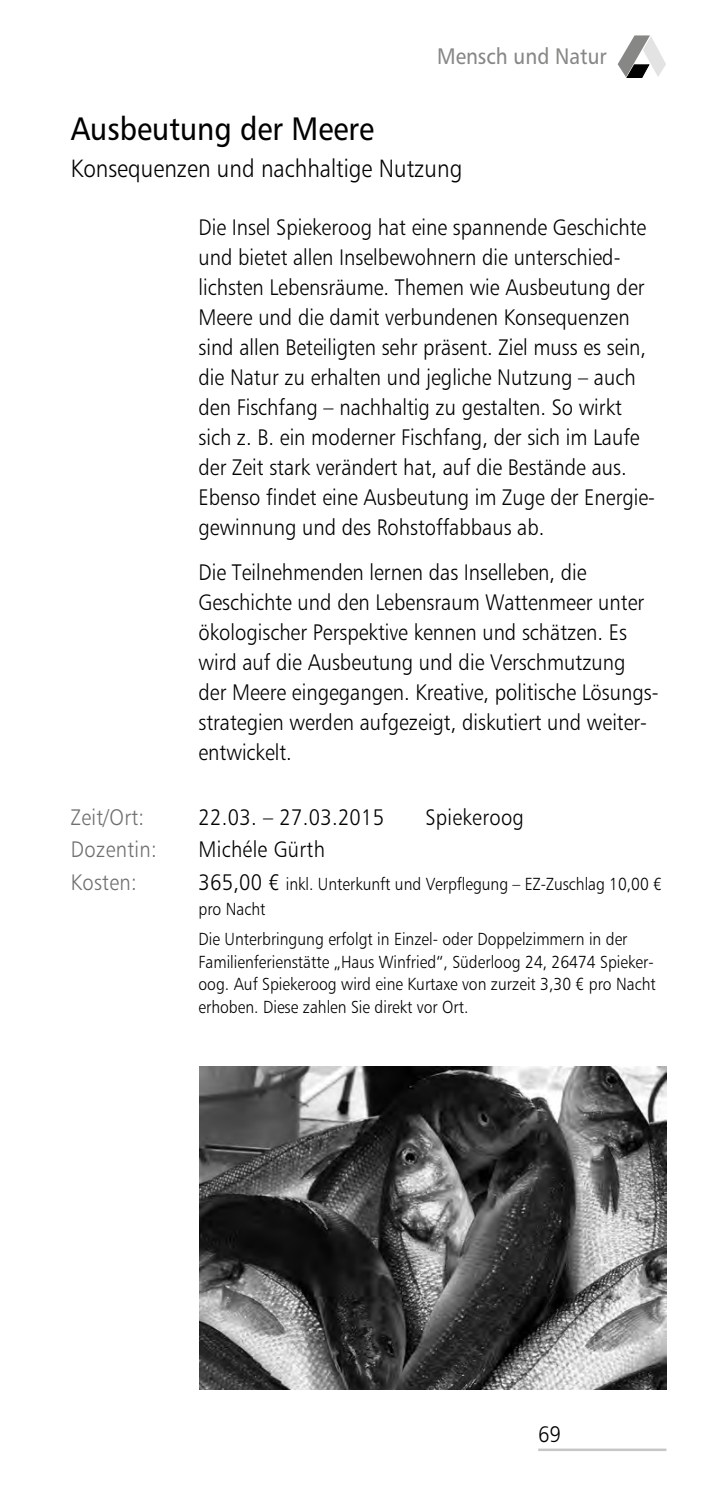
<style>
.page{position:relative;width:709px;height:1489px;background:#fff}
.page>*{position:absolute;margin:0;border:0;box-sizing:border-box;transform-origin:0 0}
.t1{font:32.5px "Humanist 777 BT Roman B";color:#000;scale:.9 1}
.t2{font:25px "Humanist 777 BT Light B";color:#000;scale:.9 1}
.t3{font:22.5px/30px "Humanist 777 BT Light B";color:#000;scale:.9 1}
.t4{font:22.5px "Humanist 777 BT Light B";letter-spacing:.015em;color:#6f6f6e;scale:.9 1}
.t5{font:22.5px "Humanist 777 BT Roman B";color:#878786;scale:.9 1}
.t6{font:17.5px/22.5px "Humanist 777 BT Light B";color:#000;scale:.9 1}
.s1{font-size:22.5px}
</style>
<div class="page">
<hr style="left:538px;top:1448px;width:128px;height:2px;background:#c5c6c6">
<svg style="left:617px;top:35px;width:49px;height:43px"></svg>
<img style="left:199px;top:1066px;width:467px;height:323px">
<p class="t5" style="left:437px;top:42px;width:190px">Mensch und Natur</p>
<h1 class="t1" style="left:71px;top:108px;width:338px">Ausbeutung der Meere</h1>
<p class="t2" style="left:71px;top:153px;width:436px">Konsequenzen und nachhaltige Nutzung</p>
<p class="t3" style="left:198px;top:211px;width:509px">Die Insel Spiekeroog hat eine spannende Geschichte und bietet allen Inselbewohnern die unterschied&shy;lichsten Lebensräume. Themen wie Ausbeutung der Meere und die damit verbundenen Konsequenzen sind allen Beteiligten sehr präsent. Ziel muss es sein, die Natur zu erhalten und jegliche Nutzung – auch den Fischfang – nachhaltig zu gestalten. So wirkt sich z. B. ein moderner Fischfang, der sich im Laufe der Zeit stark verändert hat, auf die Bestände aus.<br>Ebenso findet eine Ausbeutung im Zuge der Energie&shy;gewinnung und des Rohstoffabbaus ab.</p>
<p class="t3" style="left:198px;top:556px;width:512px">Die Teilnehmenden lernen das Inselleben, die Geschichte und den Lebensraum Wattenmeer unter ökologischer Perspektive kennen und schätzen. Es wird auf die Ausbeutung und die Verschmutzung der Meere eingegangen. Kreative, politische Lösungs&shy;strategien werden aufgezeigt, diskutiert und weiter&shy;entwickelt.</p>
<p class="t4" style="left:71px;top:803px;width:83px">Zeit/Ort:</p>
<p class="t3" style="left:198px;top:801px;width:208px">22.03. – 27.03.2015</p>
<p class="t3" style="left:425px;top:801px;width:111px">Spiekeroog</p>
<p class="t4" style="left:71px;top:835px;width:97px">Dozentin:</p>
<p class="t3" style="left:198px;top:834px;width:142px">Michéle Gürth</p>
<p class="t4" style="left:71px;top:868px;width:75px">Kosten:</p>
<p class="t6" style="left:198px;top:871px;width:516px;line-height:25px"><span class="s1">365,00 €</span> inkl. Unterkunft und Verpflegung – EZ-Zuschlag 10,00 € pro Nacht</p>
<p class="t6" style="left:198px;top:927px;width:509px">Die Unterbringung erfolgt in Einzel- oder Doppelzimmern in der Familienferienstätte „Haus Winfried“, Süderloog 24, 26474 Spieker&shy;oog. Auf Spiekeroog wird eine Kurtaxe von zurzeit 3,30 € pro Nacht erhoben. Diese zahlen Sie direkt vor Ort.</p>
<p class="t3" style="left:538px;top:1418px;width:27px">69</p>
</div>
